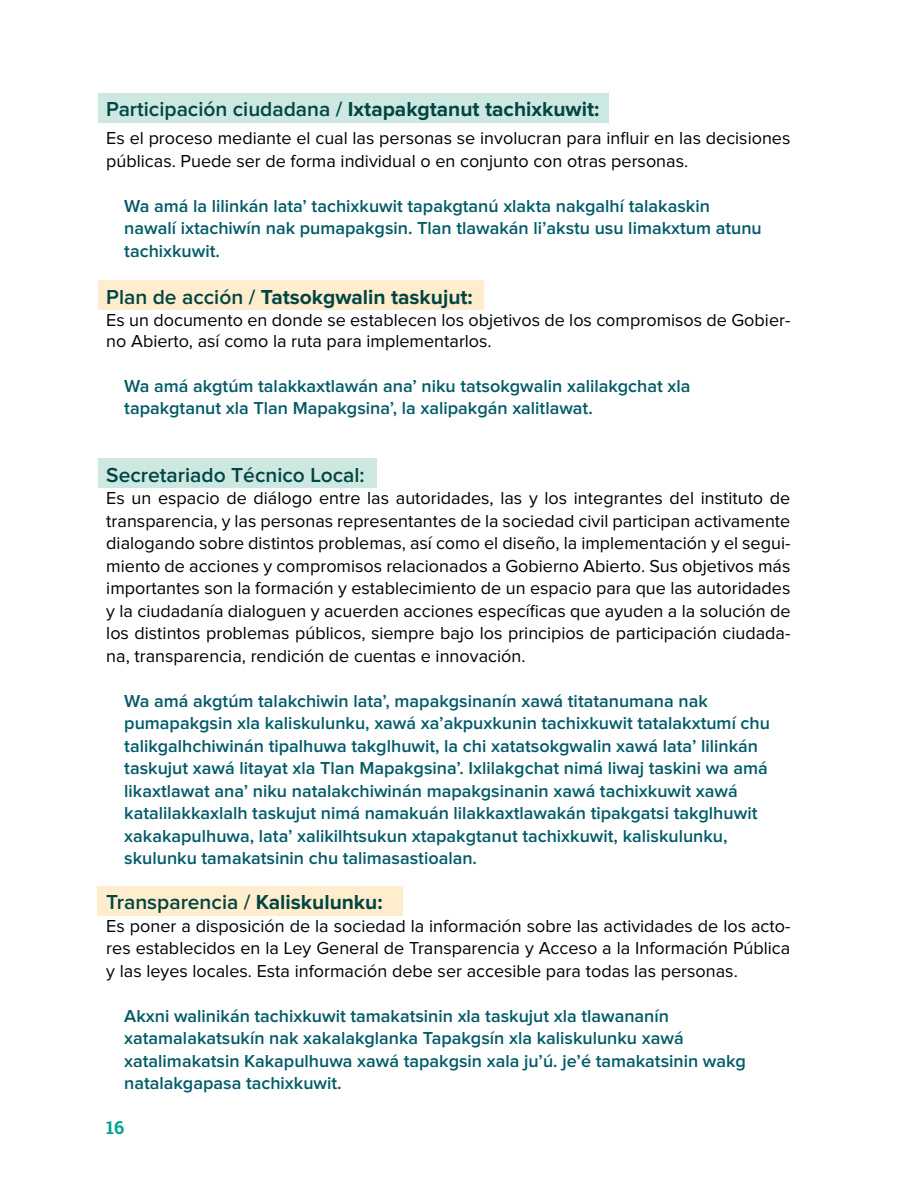
<style>
.page{position:relative;width:918px;height:1188px;background:#fff}
.page>*{position:absolute;margin:0;border:0;box-sizing:border-box;transform-origin:0 0}
.t1{font:700 21px "Proxima Nova";color:#004542}
.t2{font:600 21px "Proxima Nova";color:#004542}
.t3{font:18px/22.5px "Proxima Nova";color:#000}
.t4{font:600 18px/22.5px "Proxima Nova";color:#005b67}
.t5{font:18px "Roboto Slab";color:#00a590}
.s1{font-weight:600}
.s2{font-weight:700}
</style>
<div class="page">
<div style="left:98px;top:93px;width:510px;height:30px;background:#cde7e1"></div>
<div style="left:98px;top:280px;width:385px;height:30px;background:#ffedcd"></div>
<div style="left:98px;top:886px;width:305px;height:29px;background:#ffedcd"></div>
<div style="left:98px;top:458px;width:279px;height:29px;background:#cde7e1"></div>
<p class="t1" style="left:106px;top:99px;width:495px"><span class="s1">Participación ciudadana /</span> Ixtapakgtanut tachixkuwit:</p>
<p class="t3" style="left:106px;top:128px;width:686px">Es el proceso mediante el cual las personas se involucran para influir en las decisiones públicas. Puede ser de forma individual o en conjunto con otras personas.</p>
<p class="t4" style="left:124px;top:195px;width:639px">Wa amá la lilinkán lata’ tachixkuwit tapakgtanú xlakta nakgalhí talakaskin nawalí ixtachiwín nak pumapakgsin. Tlan tlawakán li’akstu usu limakxtum atunu tachixkuwit.</p>
<p class="t1" style="left:106px;top:288px;width:368px"><span class="s1">Plan de acción /</span> Tatsokgwalin taskujut:</p>
<p class="t3" style="left:106px;top:310px;width:686px;line-height:21.6px">Es un documento en donde se establecen los objetivos de los compromisos de Gobier&shy;no Abierto, así como la ruta para implementarlos.</p>
<p class="t4" style="left:124px;top:375px;width:568px">Wa amá akgtúm talakkaxtlawán ana’ niku tatsokgwalin xalilakgchat xla tapakgtanut xla Tlan Mapakgsina’, la xalipakgán xalitlawat.</p>
<p class="t2" style="left:106px;top:465px;width:260px">Secretariado Técnico Local:</p>
<p class="t3" style="left:106px;top:488px;width:686px;text-align:justify">Es un espacio de diálogo entre las autoridades, las y los integrantes del instituto de transparencia, y las personas representantes de la sociedad civil participan activamente dialogando sobre distintos problemas, así como el diseño, la implementación y el segui&shy;miento de acciones y compromisos relacionados a Gobierno Abierto. Sus objetivos más importantes son la formación y establecimiento de un espacio para que las autoridades y la ciudadanía dialoguen y acuerden acciones específicas que ayuden a la solución de los distintos problemas públicos, siempre bajo los principios de participación ciudada&shy;na, transparencia, rendición de cuentas e innovación.</p>
<p class="t4" style="left:124px;top:690px;width:647px">Wa amá akgtúm talakchiwin lata’, mapakgsinanín xawá titatanumana nak pumapakgsin xla kaliskulunku, xawá xa’akpuxkunin tachixkuwit tatalakxtumí chu talikgalhchiwinán tipalhuwa takglhuwit, la chi xatatsokgwalin xawá lata’ lilinkán taskujut xawá litayat xla Tlan Mapakgsina’. Ixlilakgchat nimá liwaj taskini wa amá likaxtlawat ana’ niku natalakchiwinán mapakgsinanin xawá tachixkuwit xawá katalilakkaxlalh taskujut nimá namakuán lilakkaxtlawakán tipakgatsi takglhuwit xakakapulhuwa, lata’ xalikilhtsukun xtapakgtanut tachixkuwit, kaliskulunku, skulunku tamakatsinin chu talimasastioalan.</p>
<p class="t2" style="left:106px;top:892px;width:278px">Transparencia / <span class="s2">Kaliskulunku:</span></p>
<p class="t3" style="left:106px;top:915px;width:686px;text-align:justify">Es poner a disposición de la sociedad la información sobre las actividades de los acto&shy;res establecidos en la Ley General de Transparencia y Acceso a la Información Pública y las leyes locales. Esta información debe ser accesible para todas las personas.</p>
<p class="t4" style="left:124px;top:1005px;width:623px">Akxni walinikán tachixkuwit tamakatsinin xla taskujut xla tlawananín xatamalakatsukín nak xakalakglanka Tapakgsín xla kaliskulunku xawá xatalimakatsin Kakapulhuwa xawá tapakgsin xala ju’ú. je’é tamakatsinin wakg natalakgapasa tachixkuwit.</p>
<p class="t5" style="left:106px;top:1115px;width:20px">16</p>
</div>
